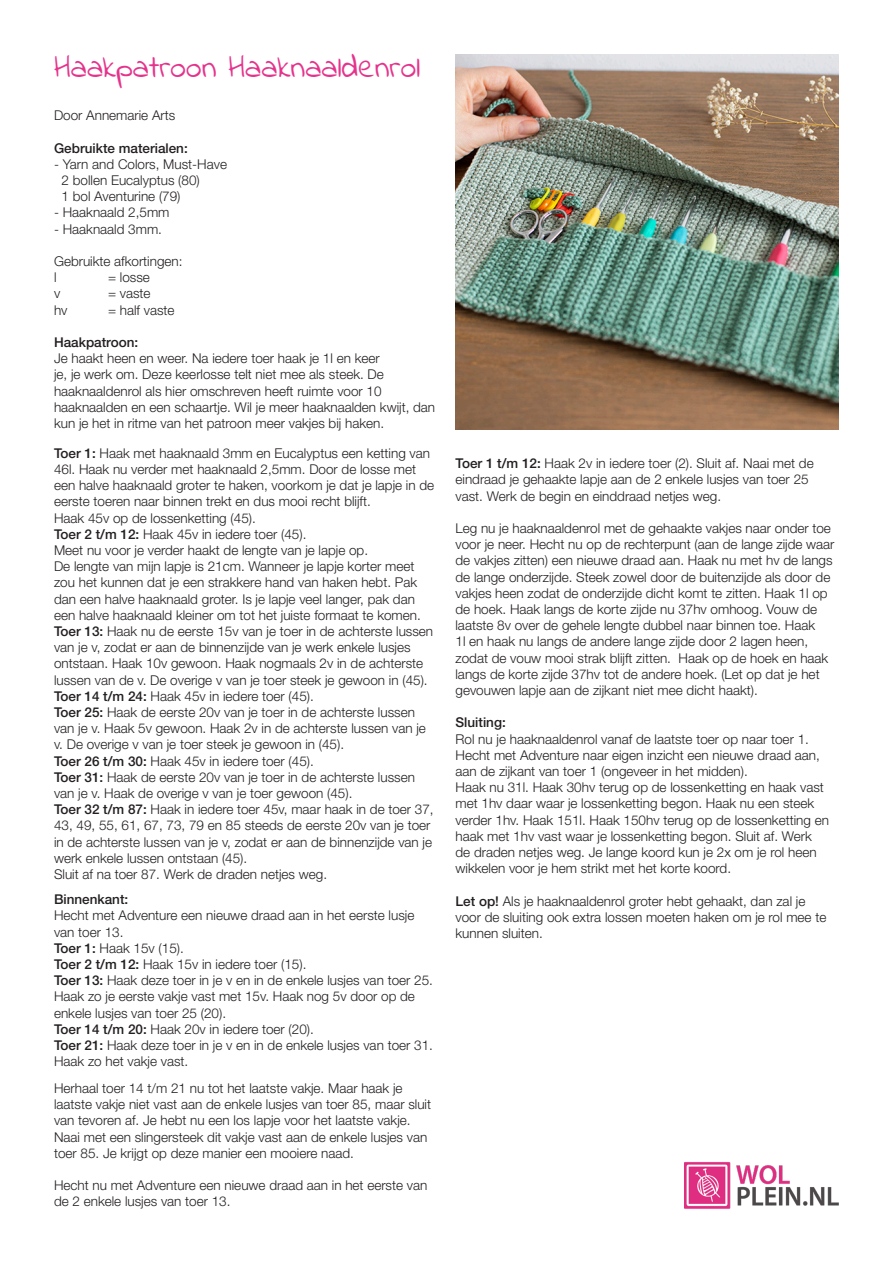
<style>
.page{position:relative;width:893px;height:1263px;background:#fff}
.page>*{position:absolute;margin:0;border:0;box-sizing:border-box;transform-origin:0 0}
.t1{font:24px "Indie Flower";color:#e5338c}
.t2{font:300 13.5px/16.2px "Helvetica Neue LT Std";color:#231f20}
.t3{font:500 13.5px "Helvetica Neue LT Std";color:#231f20}
.s1{font-weight:500}
</style>
<div class="page">
<img style="left:455px;top:54px;width:384px;height:376px">
<img style="left:685px;top:1162px;width:154px;height:47px">
<p class="t1" style="left:54px;top:55px;width:368px">Haakpatroon Haaknaaldenrol</p>
<p class="t2" style="left:54px;top:107px;width:123px">Door Annemarie Arts</p>
<p class="t3" style="left:54px;top:140px;width:135px">Gebruikte materialen:</p>
<p class="t2" style="left:54px;top:156px;width:175px">- Yarn and Colors, Must-Have</p>
<p class="t2" style="left:62px;top:172px;width:140px">2 bollen Eucalyptus (80)</p>
<p class="t2" style="left:62px;top:188px;width:121px">1 bol Aventurine (79)</p>
<p class="t2" style="left:54px;top:204px;width:117px">- Haaknaald 2,5mm</p>
<p class="t2" style="left:54px;top:220px;width:110px">- Haaknaald 3mm.</p>
<p class="t2" style="left:54px;top:253px;width:130px">Gebruikte afkortingen:</p>
<p class="t2" style="left:54px;top:269px;width:4px">l</p>
<p class="t2" style="left:108px;top:269px;width:43px">= losse</p>
<p class="t2" style="left:54px;top:285px;width:8px">v</p>
<p class="t2" style="left:108px;top:285px;width:44px">= vaste</p>
<p class="t2" style="left:54px;top:301px;width:15px">hv</p>
<p class="t2" style="left:108px;top:301px;width:68px">= half vaste</p>
<p class="t3" style="left:54px;top:334px;width:86px">Haakpatroon:</p>
<p class="t2" style="left:54px;top:350px;width:383px">Je haakt heen en weer. Na iedere toer haak je 1l en keer<br>je, je werk om. Deze keerlosse telt niet mee als steek. De haaknaaldenrol als hier omschreven heeft ruimte voor 10 haaknaalden en een schaartje. Wil je meer haaknaalden kwijt, dan kun je het in ritme van het patroon meer vakjes bij haken.</p>
<p class="t2" style="left:54px;top:445px;width:382px"><span class="s1">Toer 1:</span> Haak met haaknaald 3mm en Eucalyptus een ketting van 46l. Haak nu verder met haaknaald 2,5mm. Door de losse met een halve haaknaald groter te haken, voorkom je dat je lapje in de eerste toeren naar binnen trekt en dus mooi recht blijft.</p>
<p class="t2" style="left:54px;top:509px;width:203px">Haak 45v op de lossenketting (45).</p>
<p class="t2" style="left:54px;top:526px;width:254px"><span class="s1">Toer 2 t/m 12:</span> Haak 45v in iedere toer (45).</p>
<p class="t2" style="left:54px;top:542px;width:316px">Meet nu voor je verder haakt de lengte van je lapje op.</p>
<p class="t2" style="left:54px;top:558px;width:368px">De lengte van mijn lapje is 21cm. Wanneer je lapje korter meet zou het kunnen dat je een strakkere hand van haken hebt. Pak dan een halve haaknaald groter. Is je lapje veel langer, pak dan een halve haaknaald kleiner om tot het juiste formaat te komen.</p>
<p class="t2" style="left:54px;top:623px;width:381px"><span class="s1">Toer 13:</span> Haak nu de eerste 15v van je toer in de achterste lussen van je v, zodat er aan de binnenzijde van je werk enkele lusjes ontstaan. Haak 10v gewoon. Haak nogmaals 2v in de achterste lussen van de v. De overige v van je toer steek je gewoon in (45).</p>
<p class="t2" style="left:54px;top:688px;width:261px"><span class="s1">Toer 14 t/m 24:</span> Haak 45v in iedere toer (45).</p>
<p class="t2" style="left:54px;top:704px;width:373px"><span class="s1">Toer 25:</span> Haak de eerste 20v van je toer in de achterste lussen van je v. Haak 5v gewoon. Haak 2v in de achterste lussen van je v. De overige v van je toer steek je gewoon in (45).</p>
<p class="t2" style="left:54px;top:752px;width:261px"><span class="s1">Toer 26 t/m 30:</span> Haak 45v in iedere toer (45).</p>
<p class="t2" style="left:54px;top:769px;width:362px"><span class="s1">Toer 31:</span> Haak de eerste 20v van je toer in de achterste lussen van je v. Haak de overige v van je toer gewoon (45).</p>
<p class="t2" style="left:54px;top:801px;width:381px"><span class="s1">Toer 32 t/m 87:</span> Haak in iedere toer 45v, maar haak in de toer 37, 43, 49, 55, 61, 67, 73, 79 en 85 steeds de eerste 20v van je toer in de achterste lussen van je v, zodat er aan de binnenzijde van je werk enkele lussen ontstaan (45).</p>
<p class="t2" style="left:54px;top:866px;width:275px">Sluit af na toer 87. Werk de draden netjes weg.</p>
<p class="t3" style="left:54px;top:891px;width:76px">Binnenkant:</p>
<p class="t2" style="left:54px;top:907px;width:362px">Hecht met Adventure een nieuwe draad aan in het eerste lusje van toer 13.</p>
<p class="t2" style="left:54px;top:940px;width:131px"><span class="s1">Toer 1:</span> Haak 15v (15).</p>
<p class="t2" style="left:54px;top:956px;width:254px"><span class="s1">Toer 2 t/m 12:</span> Haak 15v in iedere toer (15).</p>
<p class="t2" style="left:54px;top:972px;width:380px"><span class="s1">Toer 13:</span> Haak deze toer in je v en in de enkele lusjes van toer 25.<br>Haak zo je eerste vakje vast met 15v. Haak nog 5v door op de enkele lusjes van toer 25 (20).</p>
<p class="t2" style="left:54px;top:1021px;width:261px"><span class="s1">Toer 14 t/m 20:</span> Haak 20v in iedere toer (20).</p>
<p class="t2" style="left:54px;top:1037px;width:380px"><span class="s1">Toer 21:</span> Haak deze toer in je v en in de enkele lusjes van toer 31.<br>Haak zo het vakje vast.</p>
<p class="t2" style="left:54px;top:1080px;width:379px">Herhaal toer 14 t/m 21 nu tot het laatste vakje. Maar haak je laatste vakje niet vast aan de enkele lusjes van toer 85, maar sluit van tevoren af. Je hebt nu een los lapje voor het laatste vakje.<br>Naai met een slingersteek dit vakje vast aan de enkele lusjes van toer 85. Je krijgt op deze manier een mooiere naad.</p>
<p class="t2" style="left:54px;top:1177px;width:375px">Hecht nu met Adventure een nieuwe draad aan in het eerste van de 2 enkele lusjes van toer 13.</p>
<p class="t2" style="left:455px;top:455px;width:360px"><span class="s1">Toer 1 t/m 12:</span> Haak 2v in iedere toer (2). Sluit af. Naai met de eindraad je gehaakte lapje aan de 2 enkele lusjes van toer 25 vast. Werk de begin en einddraad netjes weg.</p>
<p class="t2" style="left:455px;top:520px;width:380px">Leg nu je haaknaaldenrol met de gehaakte vakjes naar onder toe voor je neer. Hecht nu op de rechterpunt (aan de lange zijde waar de vakjes zitten) een nieuwe draad aan. Haak nu met hv de langs de lange onderzijde. Steek zowel door de buitenzijde als door de vakjes heen zodat de onderzijde dicht komt te zitten. Haak 1l op de hoek. Haak langs de korte zijde nu 37hv omhoog. Vouw de laatste 8v over de gehele lengte dubbel naar binnen toe. Haak<br>1l en haak nu langs de andere lange zijde door 2 lagen heen, zodat de vouw mooi strak blijft zitten. Haak op de hoek en haak langs de korte zijde 37hv tot de andere hoek. (Let op dat je het gevouwen lapje aan de zijkant niet mee dicht haakt).</p>
<p class="t3" style="left:455px;top:714px;width:52px">Sluiting:</p>
<p class="t2" style="left:455px;top:730px;width:355px">Rol nu je haaknaaldenrol vanaf de laatste toer op naar toer 1.</p>
<p class="t2" style="left:455px;top:746px;width:366px">Hecht met Adventure naar eigen inzicht een nieuwe draad aan, aan de zijkant van toer 1 (ongeveer in het midden).</p>
<p class="t2" style="left:455px;top:779px;width:375px">Haak nu 31l. Haak 30hv terug op de lossenketting en haak vast met 1hv daar waar je lossenketting begon. Haak nu een steek verder 1hv. Haak 151l. Haak 150hv terug op de lossenketting en haak met 1hv vast waar je lossenketting begon. Sluit af. Werk de draden netjes weg. Je lange koord kun je 2x om je rol heen wikkelen voor je hem strikt met het korte koord.</p>
<p class="t2" style="left:455px;top:892px;width:372px"><span class="s1">Let op!</span> Als je haaknaaldenrol groter hebt gehaakt, dan zal je voor de sluiting ook extra lossen moeten haken om je rol mee te kunnen sluiten.</p>
</div>
